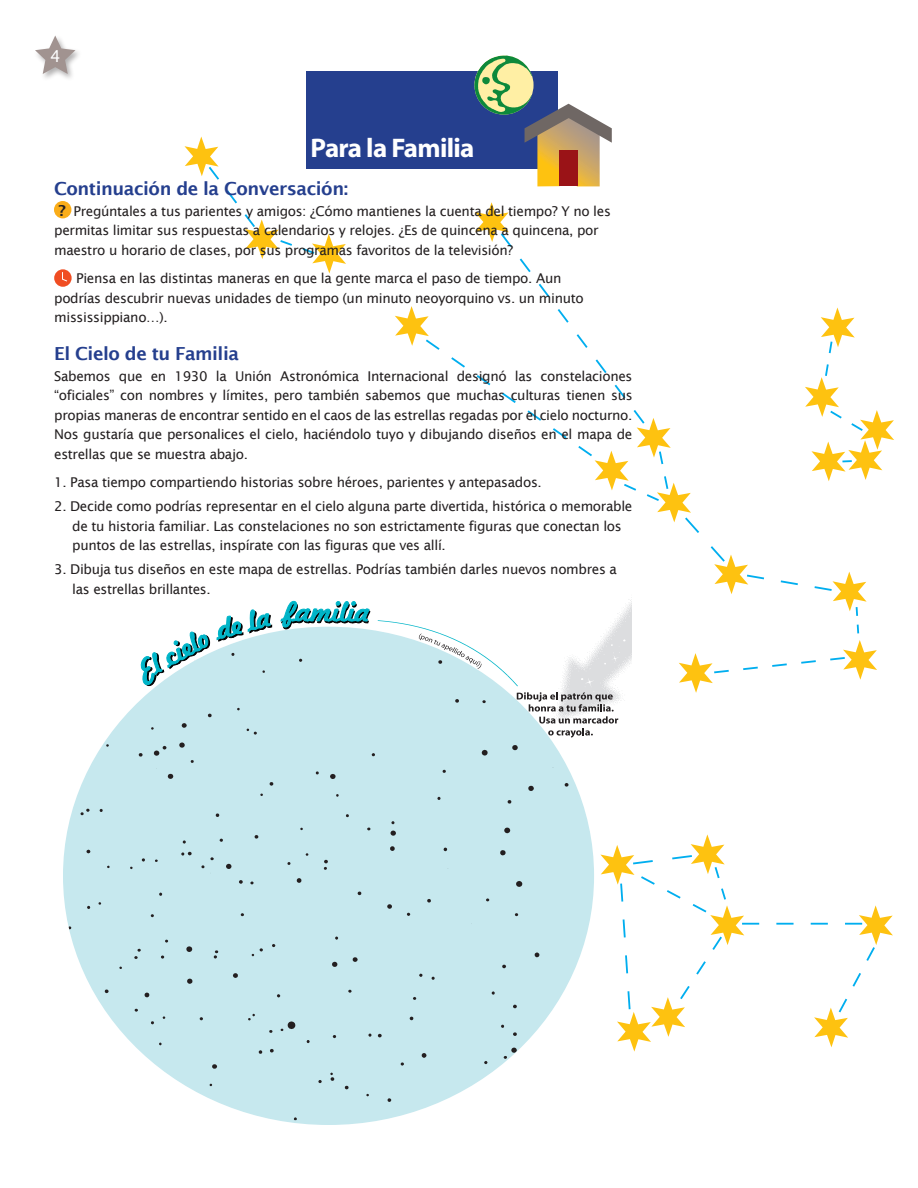
<style>
.page{position:relative;width:918px;height:1188px;background:#fff}
.page>*{position:absolute;margin:0;border:0;box-sizing:border-box;transform-origin:0 0}
.Text{font:700 27px "Myriad";letter-spacing:-.025em;color:#fff}
.Text_Head{font:600 18px "Lucida Sans";letter-spacing:-.025em;color:#253f8e}
.Text-2{font:600 18px "Lucida Sans";letter-spacing:-.025em;color:#253f8e}
.Text_Bulleted{font:16.5px "Lucida Sans";color:#fff}
.Text-3{font:13.5px/19.5px "Lucida Sans";letter-spacing:-.025em;color:#231f20}
.Text_Bulleted-2{font:13.5px/19.5px "Lucida Sans";letter-spacing:-.025em;color:#231f20}
.s1{font-weight:600;font-size:15px}
</style>
<div class="page">
<svg style="left:184px;top:137px;width:162px;height:137px"></svg>
<svg style="left:600px;top:834px;width:293px;height:218px"></svg>
<div style="left:306px;top:71px;width:251px;height:97px;background:#253f8e"></div>
<svg style="left:525px;top:104px;width:87px;height:82px"></svg>
<img style="left:474px;top:56px;width:60px;height:59px;border-radius:30px">
<div style="left:34px;top:34px;width:49px;height:48px;background:#231f20;opacity:.35"></div>
<svg style="left:35px;top:36px;width:40px;height:38px"></svg>
<div style="left:54px;top:201px;width:17px;height:17px;background:#faad19;border-radius:50%"></div>
<div style="left:54px;top:269px;width:18px;height:18px;background:#f04d22;border-radius:50%"></div>
<svg style="left:62px;top:272px;width:5px;height:10px"></svg>
<img style="left:63px;top:627px;width:531px;height:493px">
<svg style="left:378px;top:202px;width:516px;height:536px"></svg>
<svg style="left:141px;top:631px;width:69px;height:56px"></svg>
<svg style="left:216px;top:609px;width:56px;height:33px"></svg>
<svg style="left:280px;top:601px;width:91px;height:29px"></svg>
<p class="Text_Bulleted" style="left:50px;top:47px;width:12px">4</p>
<p class="Text" style="left:311px;top:134px;width:165px">Para la Familia</p>
<p class="Text_Head" style="left:54px;top:178px;width:295px">Continuación de la Conversación:</p>
<p class="Text-3" style="left:54px;top:201px;width:558px;text-indent:4px"><span class="s1">?</span> Pregúntales a tus parientes y amigos: ¿Cómo mantienes la cuenta del tiempo? Y no les permitas limitar sus respuestas a calendarios y relojes. ¿Es de quincena a quincena, por maestro u horario de clases, por sus programas favoritos de la televisión?</p>
<p class="Text-3" style="left:54px;top:268px;width:531px;text-indent:22px">Piensa en las distintas maneras en que la gente marca el paso de tiempo. Aun podrías descubrir nuevas unidades de tiempo (un minuto neoyorquino vs. un minuto mississippiano…).</p>
<p class="Text-2" style="left:54px;top:343px;width:186px">El Cielo de tu Familia</p>
<p class="Text-3" style="left:54px;top:366px;width:580px;text-align:justify">Sabemos que en 1930 la Unión Astronómica Internacional designó las constelaciones “oficiales” con nombres y límites, pero también sabemos que muchas culturas tienen sus propias maneras de encontrar sentido en el caos de las estrellas regadas por el cielo nocturno.<br>Nos gustaría que personalices el cielo, haciéndolo tuyo y dibujando diseños en el mapa de estrellas que se muestra abajo.</p>
<p class="Text_Bulleted-2" style="left:54px;top:472px;width:489px">1. Pasa tiempo compartiendo historias sobre héroes, parientes y antepasados.</p>
<p class="Text_Bulleted-2" style="left:72px;top:496px;width:562px;text-indent:-18px">2. Decide como podrías representar en el cielo alguna parte divertida, histórica o memorable de tu historia familiar. Las constelaciones no son estrictamente figuras que conectan los puntos de las estrellas, inspírate con las figuras que ves allí.</p>
<p class="Text_Bulleted-2" style="left:72px;top:559px;width:546px;text-indent:-18px">3. Dibuja tus diseños en este mapa de estrellas. Podrías también darles nuevos nombres a las estrellas brillantes.</p>
</div>
